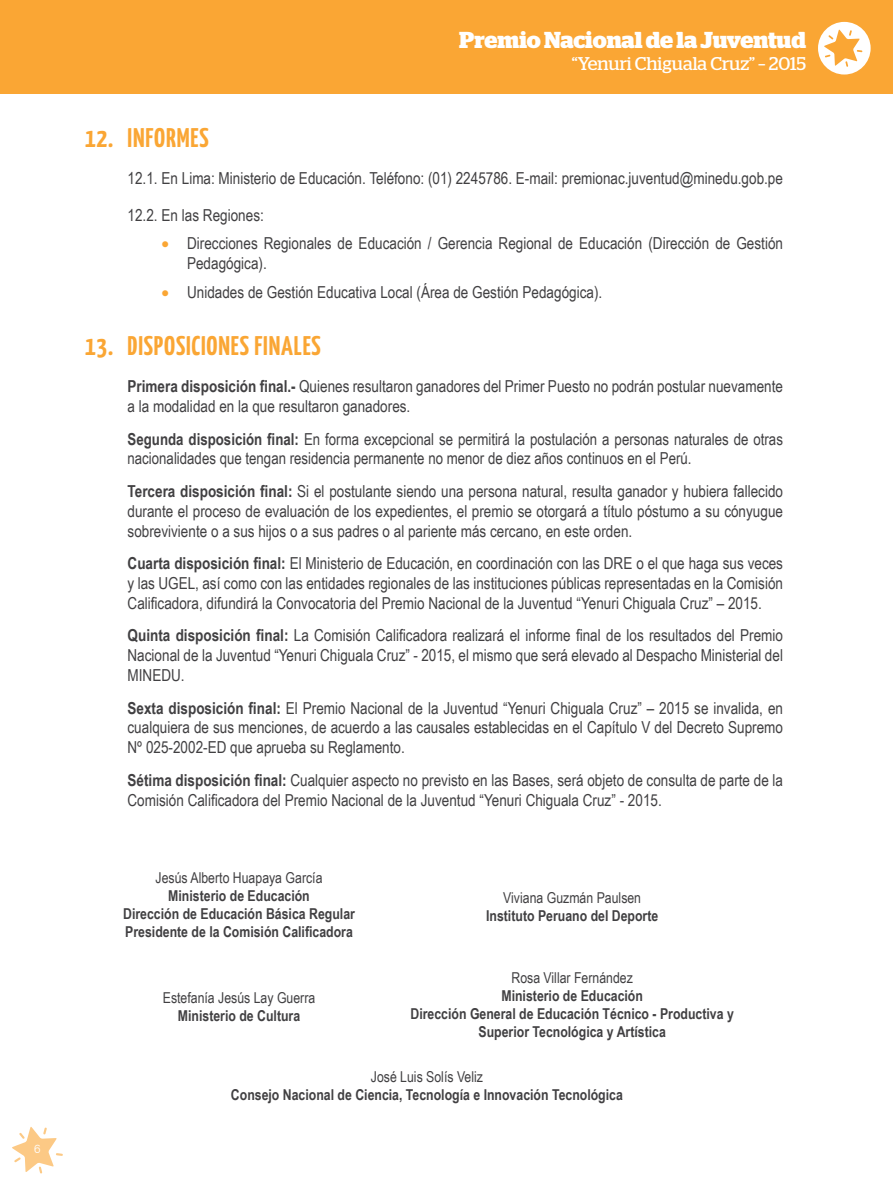
<style>
.page{position:relative;width:893px;height:1191px;background:#fff}
.page>*{position:absolute;margin:0;border:0;box-sizing:border-box;transform-origin:0 0}
.t1{font:700 27px "Yanone Kaffeesatz";letter-spacing:.03em;color:#faa634}
.t2{font:700 23.1px "Stag";letter-spacing:-.005em;color:#fff}
.t3{font:18.45px "Stag";color:#fff}
.t4{font:16.5px/19.8px "Arial Narrow";color:#414042}
.t5{font:700 15px/18px "Arial Narrow";color:#414042;text-align:center}
.t6{font:15px "Arial Narrow";color:#414042}
.t7{font:300 12px "Swiss 721 BT";color:#fff}
.s1{color:#faa634}
.s2{font-weight:700}
</style>
<div class="page">
<svg style="left:12px;top:1127px;width:51px;height:46px"></svg>
<div style="left:0;top:0;width:893px;height:94px;background:#faa634"></div>
<div style="left:818px;top:22px;width:53px;height:53px;background:#fff;border-radius:50%"></div>
<svg style="left:824px;top:30px;width:38px;height:37px"></svg>
<p class="t7" style="left:34px;top:1141px;width:8px">6</p>
<h2 class="t2" style="left:459px;top:27px;width:348px">Premio Nacional de la Juventud</h2>
<p class="t3" style="left:572px;top:53px;width:236px">“Yenuri Chiguala Cruz” – 2015</p>
<h1 class="t1" style="left:85px;top:122px;width:125px">12. INFORMES</h1>
<p class="t4" style="left:128px;top:168px;width:657px">12.1. En Lima: Ministerio de Educación. Teléfono: (01) 2245786. E-mail: premionac.juventud@minedu.gob.pe</p>
<p class="t4" style="left:128px;top:205px;width:138px">12.2. En las Regiones:</p>
<p class="t4" style="left:187px;top:233px;width:597px;text-indent:-25px"><span class="s1">•</span> Direcciones Regionales de Educación / Gerencia Regional de Educación (Dirección de Gestión<br>Pedagógica).</p>
<p class="t4" style="left:162px;top:281px;width:442px"><span class="s1">•</span> Unidades de Gestión Educativa Local (Área de Gestión Pedagógica).</p>
<h1 class="t1" style="left:85px;top:329px;width:237px">13. DISPOSICIONES FINALES</h1>
<p class="t4" style="left:128px;top:376px;width:657px"><span class="s2">Primera disposición final.-</span> Quienes resultaron ganadores del Primer Puesto no podrán postular nuevamente a la modalidad en la que resultaron ganadores.</p>
<p class="t4" style="left:128px;top:428px;width:657px"><span class="s2">Segunda disposición final:</span> En forma excepcional se permitirá la postulación a personas naturales de otras nacionalidades que tengan residencia permanente no menor de diez años continuos en el Perú.</p>
<p class="t4" style="left:128px;top:481px;width:657px;text-align:justify"><span class="s2">Tercera disposición final:</span> Si el postulante siendo una persona natural, resulta ganador y hubiera fallecido durante el proceso de evaluación de los expedientes, el premio se otorgará a título póstumo a su cónyugue sobreviviente o a sus hijos o a sus padres o al pariente más cercano, en este orden.</p>
<p class="t4" style="left:128px;top:553px;width:657px;text-align:justify"><span class="s2">Cuarta disposición final:</span> El Ministerio de Educación, en coordinación con las DRE o el que haga sus veces y las UGEL, así como con las entidades regionales de las instituciones públicas representadas en la Comisión Calificadora, difundirá la Convocatoria del Premio Nacional de la Juventud “Yenuri Chiguala Cruz” – 2015.</p>
<p class="t4" style="left:128px;top:625px;width:657px;text-align:justify"><span class="s2">Quinta disposición final:</span> La Comisión Calificadora realizará el informe final de los resultados del Premio Nacional de la Juventud “Yenuri Chiguala Cruz” - 2015, el mismo que será elevado al Despacho Ministerial del MINEDU.</p>
<p class="t4" style="left:128px;top:697px;width:657px;text-align:justify"><span class="s2">Sexta disposición final:</span> El Premio Nacional de la Juventud “Yenuri Chiguala Cruz” – 2015 se invalida, en cualquiera de sus menciones, de acuerdo a las causales establecidas en el Capítulo V del Decreto Supremo Nº 025-2002-ED que aprueba su Reglamento.</p>
<p class="t4" style="left:128px;top:769px;width:657px"><span class="s2">Sétima disposición final:</span> Cualquier aspecto no previsto en las Bases, será objeto de consulta de parte de la<br>Comisión Calificadora del Premio Nacional de la Juventud “Yenuri Chiguala Cruz” - 2015.</p>
<p class="t6" style="left:156px;top:866px;width:168px">Jesús Alberto Huapaya García</p>
<p class="t5" style="left:123px;top:886px;width:233px">Ministerio de Educación<br>Dirección de Educación Básica Regular<br>Presidente de la Comisión Calificadora</p>
<p class="t6" style="left:503px;top:886px;width:139px">Viviana Guzmán Paulsen</p>
<p class="t5" style="left:486px;top:906px;width:174px">Instituto Peruano del Deporte</p>
<p class="t6" style="left:511px;top:966px;width:123px">Rosa Villar Fernández</p>
<p class="t5" style="left:410px;top:986px;width:325px">Ministerio de Educación<br>Dirección General de Educación Técnico - Productiva y<br>Superior Tecnológica y Artística</p>
<p class="t6" style="left:371px;top:1065px;width:114px">José Luis Solís Veliz</p>
<p class="t5" style="left:231px;top:1084px;width:393px">Consejo Nacional de Ciencia, Tecnología e Innovación Tecnológica</p>
<p class="t6" style="left:163px;top:986px;width:154px">Estefanía Jesús Lay Guerra</p>
<p class="t5" style="left:178px;top:1006px;width:124px">Ministerio de Cultura</p>
</div>
